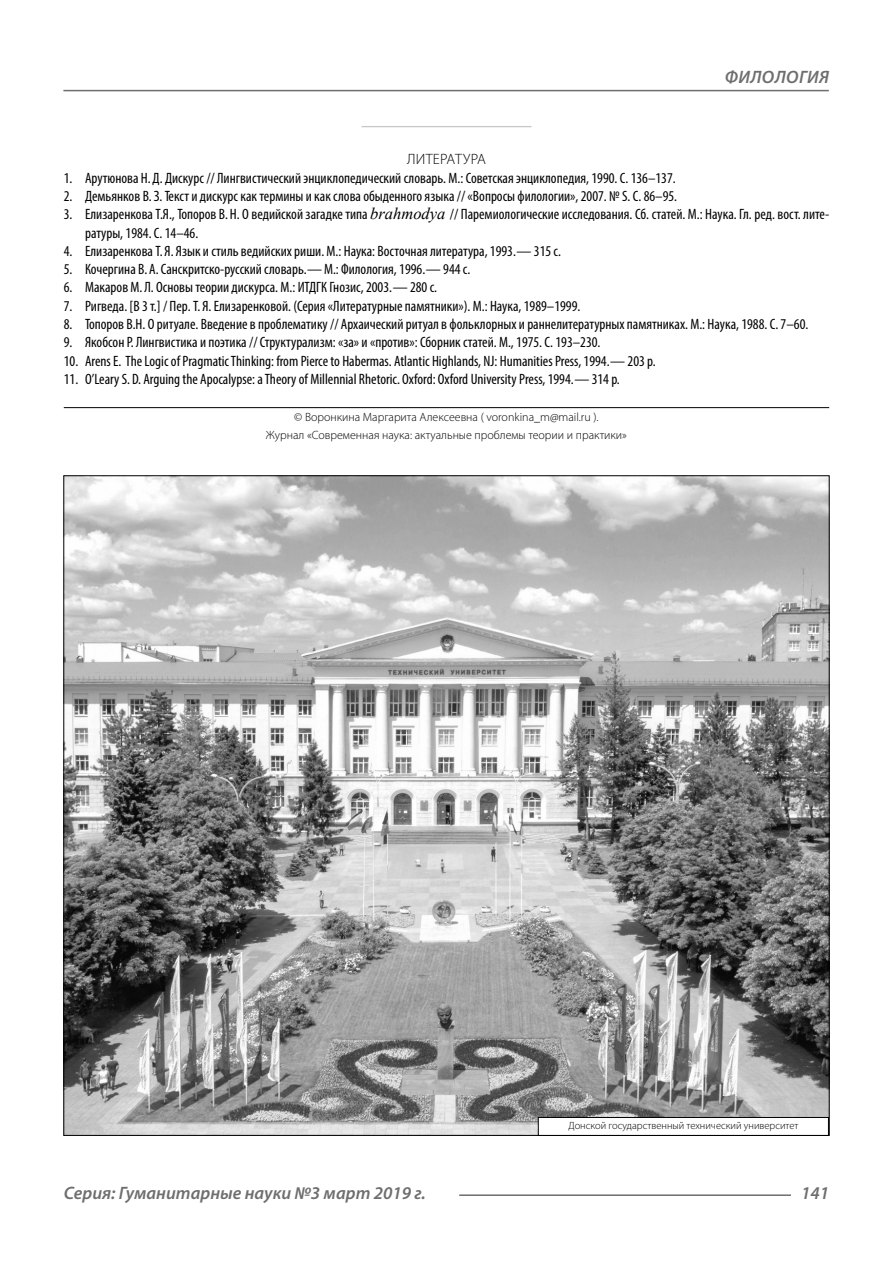
<style>
.page{position:relative;width:893px;height:1263px;background:#fff}
.page>*{position:absolute;margin:0;border:0;box-sizing:border-box;transform-origin:0 0}
.t1{font:italic 600 18px "Myriad Pro";color:#6e6e6e}
.t2{font:condensed 15px/18.3px "Myriad Pro";color:#000}
.Literature{font:300 15px "Myriad Pro";letter-spacing:.02em;color:#000}
.Copy{font:300 12px/18.3px "Myriad Pro";color:#000;text-align:center}
.Author-doc{font:300 10.5px "Myriad Pro";color:#000}
.s1{font-family:"Times New Roman";font-style:italic;font-stretch:normal;font-size:16.5px}
</style>
<div class="page">
<svg style="left:361px;top:126px;width:170px;height:6px"></svg>
<hr style="left:64px;top:407px;width:765px;height:1px;background:#000">
<img style="left:65px;top:477px;width:763px;height:657px">
<div style="left:538px;top:1117px;width:290px;height:18px;background:#fff"></div>
<div style="left:538px;top:1117px;width:291px;height:19px;border:1px solid #000"></div>
<hr style="left:63px;top:90px;width:766px;height:1px;background:#6e6e6e">
<hr style="left:459px;top:1194px;width:332px;height:2px;background:#6e6e6e">
<p class="t1" style="left:725px;top:66px;width:26px">Филология</p>
<p class="Literature" style="left:407px;top:150px;width:80px">ЛИТЕРАТУРА</p>
<p class="t2" style="left:64px;top:168px;width:613px">1. Арутюнова Н. Д. Дискурс // Лингвистический энциклопедический словарь. М.: Советская энциклопедия, 1990. С. 136–137.</p>
<p class="t2" style="left:64px;top:187px;width:615px">2. Демьянков В.З. Текст и дискурс как термины и как слова обыденного языка // «Вопросы филологии», 2007. № S. С. 86–95.</p>
<p class="t2" style="left:85px;top:205px;width:746px;text-indent:-21px">3. Елизаренкова Т.Я., Топоров В. Н. О ведийской загадке типа <span class="s1">brahmodya</span> // Паремиологические исследования. Сб. статей. М.: Наука. Гл. ред. вост. лите&shy;ратуры, 1984. С. 14–46.</p>
<p class="t2" style="left:64px;top:242px;width:499px">4. Елизаренкова Т. Я. Язык и стиль ведийских риши. М.: Наука: Восточная литература, 1993.— 315 с.</p>
<p class="t2" style="left:64px;top:260px;width:408px">5. Кочергина В. А. Санскритско-русский словарь.—М.: Филология, 1996.— 944 с.</p>
<p class="t2" style="left:64px;top:278px;width:375px">6. Макаров М. Л. Основы теории дискурса. М.: ИТДГК Гнозис, 2003.— 280 с.</p>
<p class="t2" style="left:64px;top:296px;width:518px">7. Ригведа. [В 3 т.] / Пер. Т. Я. Елизаренковой. (Серия «Литературные памятники»). М.: Наука, 1989–1999.</p>
<p class="t2" style="left:64px;top:315px;width:746px">8. Топоров В.Н. О ритуале. Введение в проблематику // Архаический ритуал в фольклорных и раннелитературных памятниках. М.: Наука, 1988. С. 7–60.</p>
<p class="t2" style="left:64px;top:333px;width:538px">9. Якобсон Р. Лингвистика и поэтика // Структурализм: «за» и «против»: Сборник статей. М., 1975. С. 193–230.</p>
<p class="t2" style="left:64px;top:351px;width:593px">10. Arens E. The Logic of Pragmatic Thinking: from Pierce to Habermas. Atlantic Highlands, NJ: Humanities Press, 1994.— 203 p.</p>
<p class="t2" style="left:64px;top:370px;width:557px">11. О’Leary S. D. Arguing the Apocalypse: a Theory of Millennial Rhetoric. Oxford: Oxford University Press, 1994.— 314 p.</p>
<p class="Copy" style="left:266px;top:407px;width:363px">© Воронкина Маргарита Алексеевна ( voronkina_m@mail.ru ).<br>Журнал «Современная наука: актуальные проблемы теории и практики»</p>
<p class="Author-doc" style="left:568px;top:1119px;width:232px">Донской государственный технический университет</p>
<p class="t1" style="left:64px;top:1182px;width:363px">Серия: Гуманитарные науки №3 март 2019 г.</p>
<p class="t1" style="left:801px;top:1182px;width:30px">141</p>
</div>
